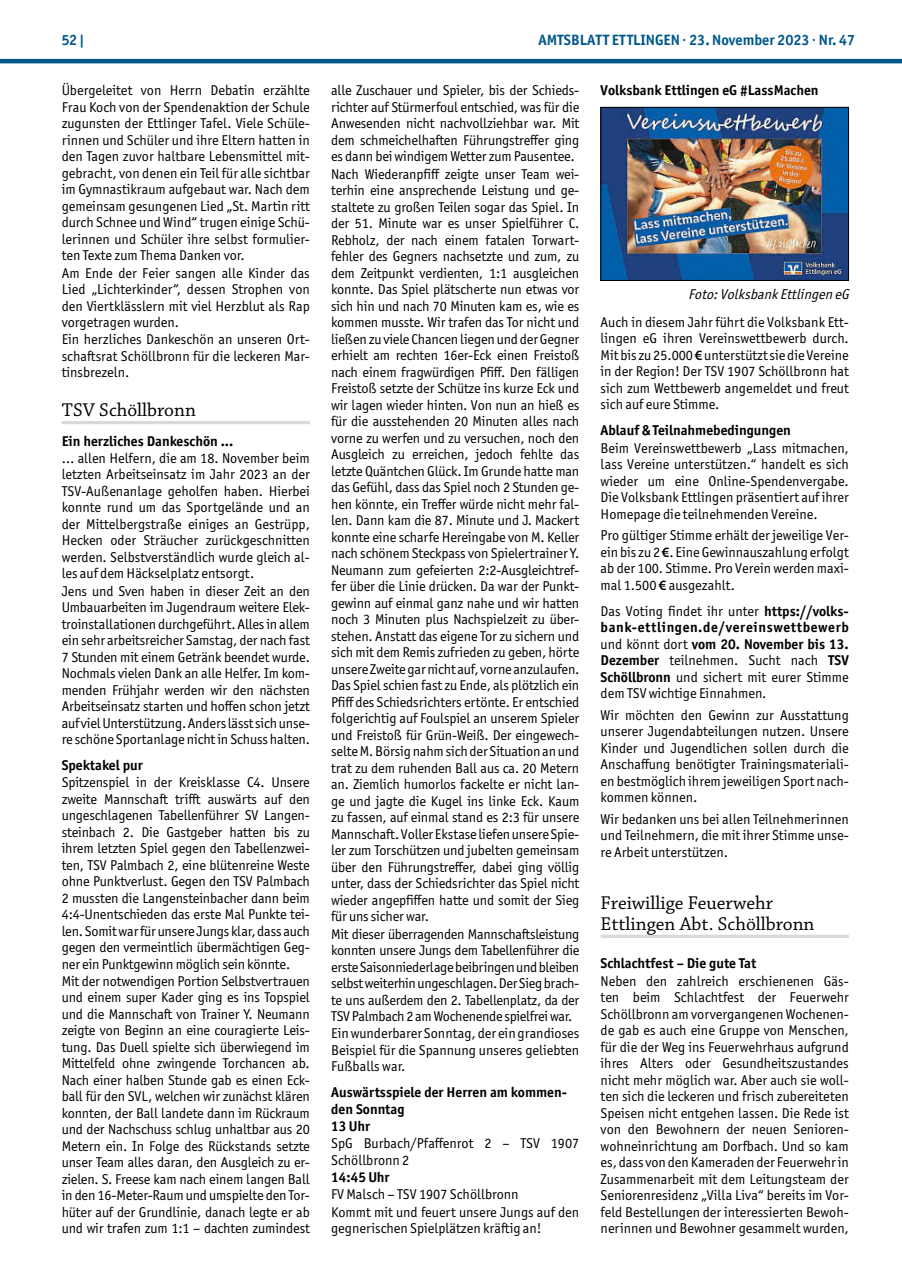
<style>
.page{position:relative;width:902px;height:1280px;background:#fff}
.page>*{position:absolute;margin:0;border:0;box-sizing:border-box;transform-origin:0 0}
.t1{font:19.5px/21px "Chaparral Pro";color:#000}
.t2{font:700 15px "Officina Sans ITC Pro";color:#00588b}
.t3{font:14.25px/16.5px "Officina Sans ITC Pro";letter-spacing:-.01em;color:#000;text-align:justify}
.t4{font:700 14.25px/17px "Officina Sans ITC Pro";color:#000}
.t5{font:italic 14.25px "Officina Sans ITC Pro";color:#000}
.s1{font-family:"Myriad Pro";font-weight:600}
.s2{font-weight:700}
</style>
<div class="page">
<hr style="left:0;top:59px;width:901px;height:4px;background:#00588b">
<hr style="left:62px;top:421px;width:248px;height:3px;background:#d8d8d9">
<hr style="left:600px;top:935px;width:248px;height:3px;background:#d8d8d9">
<img style="left:602px;top:109px;width:244px;height:170px">
<div style="left:600px;top:107px;width:248px;height:174px;border:1px solid #000"></div>
<p class="t2" style="left:62px;top:31px;width:25px">52 |</p>
<p class="t2" style="left:538px;top:31px;width:318px">AMTSBLATT ETTLINGEN · 23. November 2023 · Nr. 47</p>
<p class="t3" style="left:62px;top:82px;width:250px;text-align:left">Übergeleitet von Herrn Debatin erzählte Frau Koch von der Spendenaktion der Schule zugunsten der Ettlinger Tafel. Viele Schüle&shy;rinnen und Schüler und ihre Eltern hatten in den Tagen zuvor haltbare Lebensmittel mit&shy;gebracht, von denen ein Teil für alle sichtbar im Gymnastikraum aufgebaut war. Nach dem gemeinsam gesungenen Lied „St. Martin ritt durch Schnee und Wind“ trugen einige Schü&shy;lerinnen und Schüler ihre selbst formulier&shy;ten Texte zum Thema Danken vor.<br>Am Ende der Feier sangen alle Kinder das Lied „Lichterkinder“, dessen Strophen von den Viertklässlern mit viel Herzblut als Rap vorgetragen wurden.<br>Ein herzliches Dankeschön an unseren Ort&shy;schaftsrat Schöllbronn für die leckeren Mar&shy;tinsbrezeln.</p>
<h1 class="t1" style="left:62px;top:400px;width:136px">TSV Schöllbronn</h1>
<p class="t4" style="left:62px;top:432px;width:173px">Ein herzliches Dankeschön ...</p>
<p class="t3" style="left:62px;top:450px;width:250px;text-align:left">… allen Helfern, die am 18. November beim letzten Arbeitseinsatz im Jahr 2023 an der TSV-Außenanlage geholfen haben. Hierbei konnte rund um das Sportgelände und an der Mittelbergstraße einiges an Gestrüpp, Hecken oder Sträucher zurückgeschnitten werden. Selbstverständlich wurde gleich al&shy;les auf dem Häckselplatz entsorgt.<br>Jens und Sven haben in dieser Zeit an den Umbauarbeiten im Jugendraum weitere Elek&shy;troinstallationen durchgeführt. Alles in allem ein sehr arbeitsreicher Samstag, der nach fast 7 Stunden mit einem Getränk beendet wurde.<br>Nochmals vielen Dank an alle Helfer. Im kom&shy;menden Frühjahr werden wir den nächsten Arbeitseinsatz starten und hoffen schon jetzt auf viel Unterstützung. Anders lässt sich unse&shy;re schöne Sportanlage nicht in Schuss halten.</p>
<p class="t4" style="left:62px;top:756px;width:83px">Spektakel pur</p>
<p class="t3" style="left:62px;top:774px;width:250px;text-align:left">Spitzenspiel in der Kreisklasse C4. Unsere zweite Mannschaft trifft auswärts auf den ungeschlagenen Tabellenführer SV Langen&shy;steinbach 2. Die Gastgeber hatten bis zu ihrem letzten Spiel gegen den Tabellenzwei&shy;ten, TSV Palmbach 2, eine blütenreine Weste ohne Punktverlust. Gegen den TSV Palmbach 2 mussten die Langensteinbacher dann beim 4:4-Unentschieden das erste Mal Punkte tei&shy;len. Somit war für unsere Jungs klar, dass auch gegen den vermeintlich übermächtigen Geg&shy;ner ein Punktgewinn möglich sein könnte.<br>Mit der notwendigen Portion Selbstvertrauen und einem super Kader ging es ins Topspiel und die Mannschaft von Trainer Y. Neumann zeigte von Beginn an eine couragierte Leis&shy;tung. Das Duell spielte sich überwiegend im Mittelfeld ohne zwingende Torchancen ab.<br>Nach einer halben Stunde gab es einen Eck&shy;ball für den SVL, welchen wir zunächst klären konnten, der Ball landete dann im Rückraum und der Nachschuss schlug unhaltbar aus 20<br>Metern ein. In Folge des Rückstands setzte unser Team alles daran, den Ausgleich zu er&shy;zielen. S. Freese kam nach einem langen Ball in den 16-Meter-Raum und umspielte den Tor&shy;hüter auf der Grundlinie, danach legte er ab und wir trafen zum 1:1 – dachten zumindest</p>
<p class="t3" style="left:331px;top:82px;width:250px;text-align:left">alle Zuschauer und Spieler, bis der Schieds&shy;richter auf Stürmerfoul entschied, was für die Anwesenden nicht nachvollziehbar war. Mit dem schmeichelhaften Führungstreffer ging es dann bei windigem Wetter zum Pausentee.<br>Nach Wiederanpfiff zeigte unser Team wei&shy;terhin eine ansprechende Leistung und ge&shy;staltete zu großen Teilen sogar das Spiel. In der 51. Minute war es unser Spielführer C.<br>Rebholz, der nach einem fatalen Torwart&shy;fehler des Gegners nachsetzte und zum, zu dem Zeitpunkt verdienten, 1:1 ausgleichen konnte. Das Spiel plätscherte nun etwas vor sich hin und nach 70 Minuten kam es, wie es kommen musste. Wir trafen das Tor nicht und ließen zu viele Chancen liegen und der Gegner erhielt am rechten 16er-Eck einen Freistoß nach einem fragwürdigen Pfiff. Den fälligen Freistoß setzte der Schütze ins kurze Eck und wir lagen wieder hinten. Von nun an hieß es für die ausstehenden 20 Minuten alles nach vorne zu werfen und zu versuchen, noch den Ausgleich zu erreichen, jedoch fehlte das letzte Quäntchen Glück. Im Grunde hatte man das Gefühl, dass das Spiel noch 2 Stunden ge&shy;hen könnte, ein Treffer würde nicht mehr fal&shy;len. Dann kam die 87. Minute und J. Mackert konnte eine scharfe Hereingabe von M. Keller nach schönem Steckpass von Spielertrainer Y.<br>Neumann zum gefeierten 2:2-Ausgleichtref&shy;fer über die Linie drücken. Da war der Punkt&shy;gewinn auf einmal ganz nahe und wir hatten noch 3 Minuten plus Nachspielzeit zu über&shy;stehen. Anstatt das eigene Tor zu sichern und sich mit dem Remis zufrieden zu geben, hörte unsere Zweite gar nicht auf, vorne anzulaufen.<br>Das Spiel schien fast zu Ende, als plötzlich ein Pfiff des Schiedsrichters ertönte. Er entschied folgerichtig auf Foulspiel an unserem Spieler und Freistoß für Grün-Weiß. Der eingewech&shy;selte M. Börsig nahm sich der Situation an und trat zu dem ruhenden Ball aus ca. 20 Metern an. Ziemlich humorlos fackelte er nicht lan&shy;ge und jagte die Kugel ins linke Eck. Kaum zu fassen, auf einmal stand es 2:3 für unsere Mannschaft. Voller Ekstase liefen unsere Spie&shy;ler zum Torschützen und jubelten gemeinsam über den Führungstreffer, dabei ging völlig unter, dass der Schiedsrichter das Spiel nicht wieder angepfiffen hatte und somit der Sieg für uns sicher war.<br>Mit dieser überragenden Mannschaftsleistung konnten unsere Jungs dem Tabellenführer die erste Saisonniederlage beibringen und bleiben selbst weiterhin ungeschlagen. Der Sieg brach&shy;te uns außerdem den 2. Tabellenplatz, da der TSV Palmbach 2 am Wochenende spielfrei war.<br>Ein wunderbarer Sonntag, der ein grandioses Beispiel für die Spannung unseres geliebten Fußballs war.</p>
<p class="t4" style="left:331px;top:1084px;width:237px">Auswärtsspiele der Herren am kommen&shy;den Sonntag<br>13 Uhr</p>
<p class="t3" style="left:331px;top:1135px;width:250px">SpG Burbach/Pfaffenrot 2 – TSV 1907<br>Schöllbronn 2</p>
<p class="t4" style="left:331px;top:1169px;width:60px">14:45 Uhr</p>
<p class="t3" style="left:331px;top:1186px;width:250px;line-height:17px;text-align:left">FV Malsch – TSV 1907 Schöllbronn<br>Kommt mit und feuert unsere Jungs auf den gegnerischen Spielplätzen kräftig an!</p>
<p class="t4" style="left:600px;top:82px;width:219px">Volksbank Ettlingen eG #LassMachen</p>
<p class="t5" style="left:688px;top:285px;width:166px">Foto:VolksbankEttlingen eG</p>
<p class="t3" style="left:600px;top:314px;width:250px">Auch in diesem Jahr führt die Volksbank Ett&shy;lingen eG ihren Vereinswettbewerb durch.<br>Mit bis zu 25.000 <span class="s1">€</span> unterstützt sie die Vereine in der Region! Der TSV 1907 Schöllbronn hat sich zum Wettbewerb angemeldet und freut sich auf eure Stimme.</p>
<p class="t4" style="left:600px;top:422px;width:192px">Ablauf &amp; Teilnahmebedingungen</p>
<p class="t3" style="left:600px;top:439px;width:250px">Beim Vereinswettbewerb „Lass mitmachen, lass Vereine unterstützen.“ handelt es sich wieder um eine Online-Spendenvergabe.<br>Die Volksbank Ettlingen präsentiert auf ihrer Homepage die teilnehmenden Vereine.</p>
<p class="t3" style="left:600px;top:527px;width:250px">Pro gültiger Stimme erhält der jeweilige Ver&shy;ein bis zu 2 <span class="s1">€</span>. Eine Gewinnauszahlung erfolgt ab der 100. Stimme. Pro Verein werden maxi&shy;mal 1.500 <span class="s1">€</span> ausgezahlt.</p>
<p class="t3" style="left:600px;top:602px;width:250px">Das Voting findet ihr unter <span class="s2">https://volks&shy;bank-ettlingen.de/vereinswettbewerb </span>und könnt dort <span class="s2">vom 20. November bis 13.<br>Dezember</span> teilnehmen. Sucht nach <span class="s2">TSV Schöllbronn</span> und sichert mit eurer Stimme dem TSV wichtige Einnahmen.</p>
<p class="t3" style="left:600px;top:707px;width:250px">Wir möchten den Gewinn zur Ausstattung unserer Jugendabteilungen nutzen. Unsere Kinder und Jugendlichen sollen durch die Anschaffung benötigter Trainingsmateriali&shy;en bestmöglich ihrem jeweiligen Sport nach&shy;kommen können.</p>
<p class="t3" style="left:600px;top:811px;width:250px">Wir bedanken uns bei allen Teilnehmerinnen und Teilnehmern, die mit ihrer Stimme unse&shy;re Arbeit unterstützen.</p>
<h1 class="t1" style="left:600px;top:893px;width:215px">Freiwillige Feuerwehr<br>Ettlingen Abt. Schöllbronn</h1>
<p class="t4" style="left:600px;top:955px;width:157px">Schlachtfest – Die gute Tat</p>
<p class="t3" style="left:600px;top:972px;width:250px">Neben den zahlreich erschienenen Gäs&shy;ten beim Schlachtfest der Feuerwehr Schöllbronn am vorvergangenen Wochenen&shy;de gab es auch eine Gruppe von Menschen, für die der Weg ins Feuerwehrhaus aufgrund ihres Alters oder Gesundheitszustandes nicht mehr möglich war. Aber auch sie woll&shy;ten sich die leckeren und frisch zubereiteten Speisen nicht entgehen lassen. Die Rede ist von den Bewohnern der neuen Senioren&shy;wohneinrichtung am Dorfbach. Und so kam es, dass von den Kameraden der Feuerwehr in Zusammenarbeit mit dem Leitungsteam der Seniorenresidenz „Villa Liva“ bereits im Vor&shy;feld Bestellungen der interessierten Bewoh&shy;nerinnen und Bewohner gesammelt wurden,</p>
</div>
